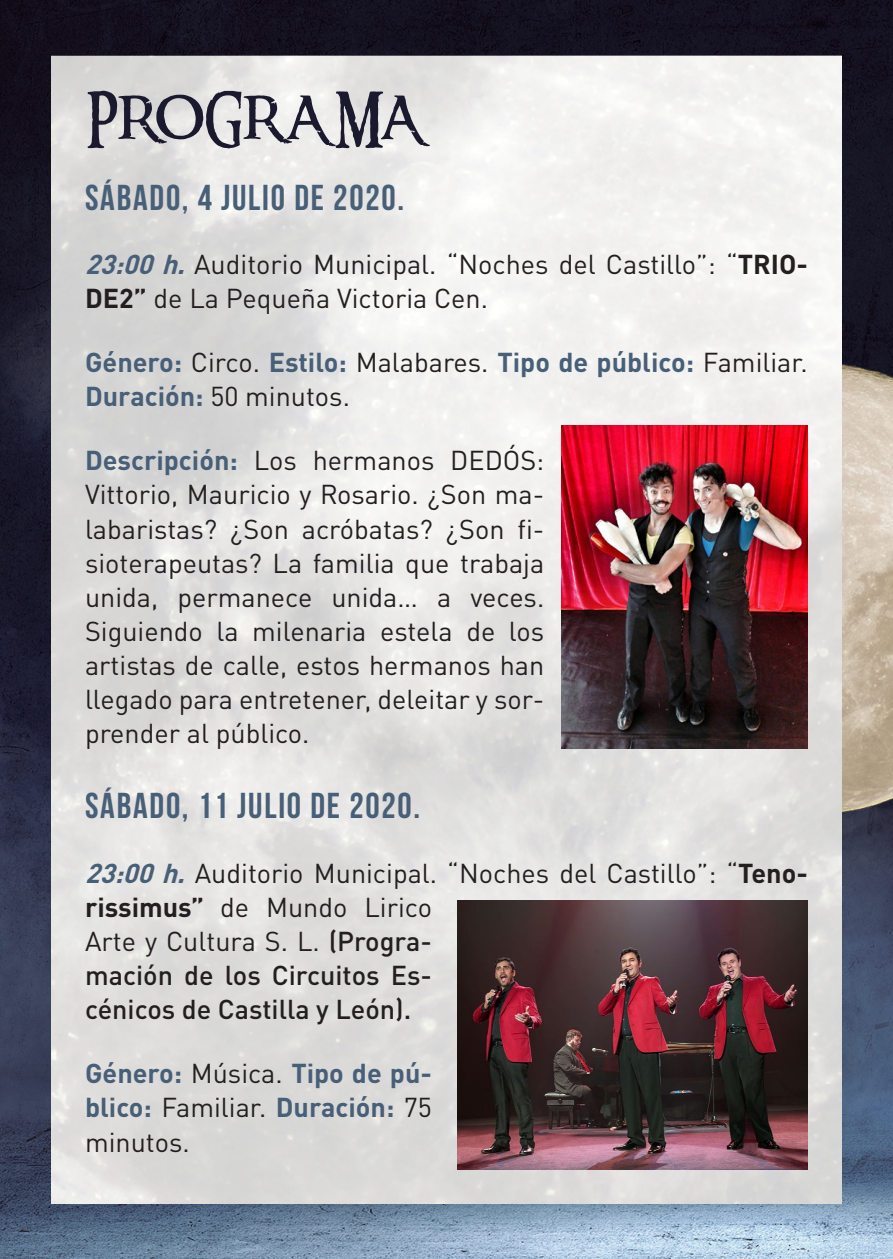
<style>
.page{position:relative;width:893px;height:1259px;background:#fff}
.page>*{position:absolute;margin:0;border:0;box-sizing:border-box;transform-origin:0 0}
.t1{font:500 54px "Ringbearer";color:#1b192e}
.t2{font:700 36px "Bebas Neue";letter-spacing:.05em;color:#485f78}
.t3{font:27px/34.2px "DIN Pro";color:#231f20}
.t4{font:700 27px/34.2px "DIN Pro";color:#485f78}
.s1{font-weight:700;font-style:italic;color:#485f78}
.s2{font-weight:700}
.s3{font-weight:400;color:#231f20}
.s4{font-weight:700;color:#485f78}
.s5{font-weight:500}
</style>
<div class="page">
<img style="left:0;top:0;width:893px;height:1259px">
<img style="left:51px;top:56px;width:790px;height:1147px">
<img style="left:561px;top:425px;width:247px;height:323px">
<img style="left:458px;top:900px;width:350px;height:269px">
<p class="t1" style="left:85px;top:79px;width:335px">PROGR A MA</p>
<p class="t2" style="left:85px;top:177px;width:321px">SÁBADO, 4 JULIO DE 2020.</p>
<p class="t3" style="left:85px;top:244px;width:724px"><span class="s1">23:00h.</span>Auditorio Municipal. “Noches del Castillo”: “<span class="s2">TRIO-<br>DE2”</span> de La Pequeña Victoria Cen.</p>
<p class="t4" style="left:85px;top:342px;width:724px">Género: <span class="s3">Circo.</span> Estilo: <span class="s3">Malabares.</span> Tipo de público: <span class="s3">Familiar.<br></span>Duración: <span class="s3">50 minutos.</span></p>
<p class="t3" style="left:85px;top:441px;width:461px;text-align:justify"><span class="s4">Descripción:</span> Los hermanos DEDÓS:<br>Vittorio, Mauricio y Rosario. ¿Son ma&shy;labaristas? ¿Son acróbatas? ¿Son fi&shy;sioterapeutas? La familia que trabaja unida, permanece unida… a veces.<br>Siguiendo la milenaria estela de los artistas de calle, estos hermanos han llegado para entretener, deleitar y sor&shy;prender al público.</p>
<p class="t2" style="left:85px;top:786px;width:337px">SÁBADO, 11 JULIO DE 2020.</p>
<p class="t3" style="left:85px;top:853px;width:724px"><span class="s1">23:00h.</span>Auditorio Municipal. “Noches del Castillo”: “<span class="s2">Teno&shy;rissimus”</span> de Mundo Lirico<br>Arte y Cultura S. L. <span class="s5">(Progra-<br>mación de los Circuitos Es-<br>cénicos de Castilla y León).</span></p>
<p class="t4" style="left:85px;top:1053px;width:348px;text-align:justify">Género: <span class="s3">Música.</span> Tipo de pú&shy;blico: <span class="s3">Familiar.</span> Duración: <span class="s3">75 minutos.</span></p>
</div>
